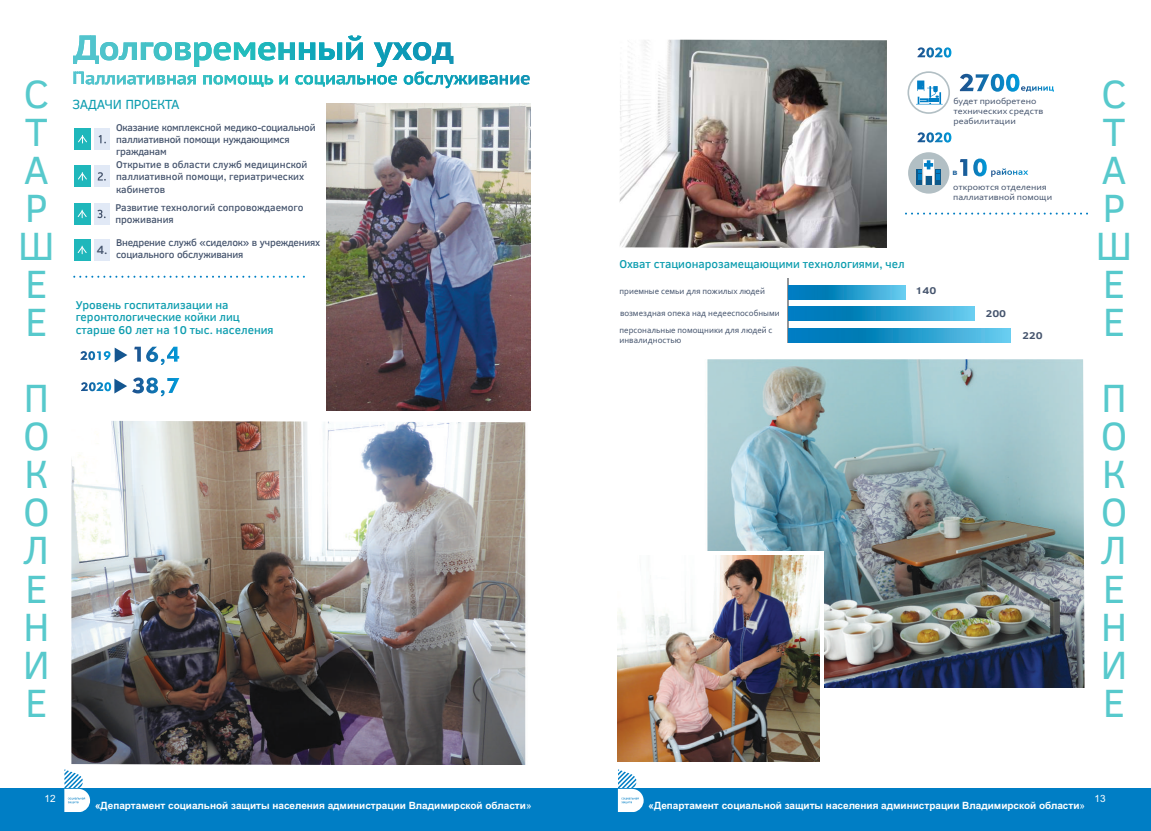
<style>
.page{position:relative;width:1151px;height:831px;background:#fff}
.page>*{position:absolute;margin:0;border:0;box-sizing:border-box;transform-origin:0 0}
.t1{font:40.2px/38.1px "Clear Sans";color:rgb(31 183 187/.75)}
.t2{font:13.5px "Clear Sans";letter-spacing:-.025em;color:#0d9daf}
.t3{font:500 12.1px "Clear Sans";color:#45546d}
.t4{font:500 11.6px/12.5px "Clear Sans";color:#0d9daf}
.t5{font:500 10px/12.3px "Clear Sans";letter-spacing:-.02em;color:#45546d}
.t6{font:700 10px "Arial";color:#fff}
.t7{font:500 10px/12.2px "Clear Sans";color:#45546d}
.t8{font:700 10px "Clear Sans";color:#45546d;scale:1.11 1}
.t9{font:10px "Arial";color:#fff}
.t10{font:9px/9.9px "Corbel";color:#45546d}
.t11{font:9px/9.9px "Corbel";color:#45546d;scale:1.11 1}
.t12{font:700 9px "Corbel";color:#195e9a;scale:1.11 1}
.s1{font-weight:400}
</style>
<div class="page">
<img style="left:327px;top:103px;width:203px;height:308px">
<div style="left:0;top:788px;width:575px;height:43px;background:#007ec5"></div>
<svg style="left:64px;top:769px;width:26px;height:43px"></svg>
<div style="left:575px;top:788px;width:576px;height:43px;background:#007ec5"></div>
<svg style="left:618px;top:769px;width:26px;height:43px"></svg>
<div style="left:74px;top:129px;width:17px;height:21px;background:#1fb7bb"></div>
<svg style="left:78px;top:135px;width:9px;height:8px"></svg>
<div style="left:94px;top:129px;width:16px;height:21px;background:#e1e9f6"></div>
<svg style="left:99px;top:135px;width:7px;height:8px"></svg>
<div style="left:74px;top:166px;width:17px;height:21px;background:#1fb7bb"></div>
<svg style="left:78px;top:172px;width:9px;height:8px"></svg>
<div style="left:94px;top:166px;width:16px;height:21px;background:#e1e9f6"></div>
<svg style="left:98px;top:172px;width:8px;height:9px"></svg>
<div style="left:74px;top:203px;width:16px;height:22px;background:#1fb7bb"></div>
<svg style="left:77px;top:210px;width:10px;height:8px"></svg>
<div style="left:94px;top:203px;width:16px;height:22px;background:#e1e9f6"></div>
<svg style="left:97px;top:210px;width:9px;height:8px"></svg>
<div style="left:74px;top:239px;width:16px;height:22px;background:#1fb7bb"></div>
<svg style="left:77px;top:246px;width:10px;height:8px"></svg>
<div style="left:94px;top:239px;width:16px;height:22px;background:#e1e9f6"></div>
<svg style="left:115px;top:348px;width:12px;height:14px"></svg>
<svg style="left:114px;top:378px;width:13px;height:15px"></svg>
<svg style="left:81px;top:382px;width:31px;height:10px"></svg>
<svg style="left:80px;top:351px;width:31px;height:10px"></svg>
<svg style="left:132px;top:377px;width:48px;height:20px"></svg>
<svg style="left:134px;top:346px;width:46px;height:19px"></svg>
<svg style="left:1021px;top:86px;width:33px;height:6px"></svg>
<svg style="left:907px;top:71px;width:43px;height:43px"></svg>
<svg style="left:959px;top:73px;width:61px;height:19px"></svg>
<svg style="left:917px;top:47px;width:35px;height:11px"></svg>
<svg style="left:917px;top:132px;width:35px;height:11px"></svg>
<hr style="left:788px;top:278px;width:1px;height:65px;background:#939598">
<svg style="left:789px;top:328px;width:221px;height:14px;background:#2298cc"></svg>
<svg style="left:789px;top:306px;width:186px;height:14px;background:#2398cc"></svg>
<svg style="left:789px;top:285px;width:117px;height:14px;background:#2398cc"></svg>
<img style="left:71px;top:421px;width:455px;height:343px">
<img style="left:707px;top:359px;width:377px;height:329px">
<div style="left:622px;top:551px;width:202px;height:206px;background:#fff"></div>
<img style="left:620px;top:40px;width:267px;height:207px">
<img style="left:618px;top:555px;width:202px;height:206px">
<svg style="left:991px;top:168px;width:37px;height:9px"></svg>
<svg style="left:960px;top:158px;width:27px;height:19px"></svg>
<svg style="left:908px;top:152px;width:41px;height:42px"></svg>
<hr style="left:73px;top:35px;width:2px;height:29px;background:#54c5cf">
<hr style="left:75px;top:35px;width:2px;height:29px;background:#54c5cf">
<hr style="left:77px;top:35px;width:3px;height:29px;background:#53c5ce">
<hr style="left:80px;top:35px;width:3px;height:29px;background:#53c5ce">
<hr style="left:83px;top:35px;width:3px;height:29px;background:#52c4cd">
<hr style="left:86px;top:35px;width:3px;height:29px;background:#52c4cd">
<hr style="left:89px;top:35px;width:3px;height:29px;background:#51c4cd">
<hr style="left:92px;top:35px;width:3px;height:29px;background:#51c4cd">
<hr style="left:95px;top:35px;width:3px;height:29px;background:#51c4cd">
<svg style="left:98px;top:42px;width:93px;height:22px"></svg>
<hr style="left:194px;top:42px;width:2px;height:25px;background:#35bfc2">
<hr style="left:196px;top:42px;width:3px;height:25px;background:#35bfc2">
<hr style="left:199px;top:42px;width:3px;height:25px;background:#33bfc2">
<hr style="left:202px;top:42px;width:3px;height:25px;background:#33bfc2">
<svg style="left:73px;top:71px;width:123px;height:14px"></svg>
<svg style="left:203px;top:35px;width:323px;height:53px"></svg>
<svg style="left:526px;top:75px;width:4px;height:10px"></svg>
<svg style="left:73px;top:276px;width:232px;height:2px"></svg>
<svg style="left:905px;top:212px;width:183px;height:2px"></svg>
<h1 class="t1" style="left:18px;top:79px;width:39px">С<br>Т<br>А<br>Р<br>Ш<br>Е<br>Е</h1>
<h1 class="t1" style="left:23px;top:384px;width:29px;text-align:justify">П О К О Л Е Н И Е</h1>
<h2 class="t2" style="left:73px;top:99px;width:108px">ЗАДАЧИ ПРОЕКТА</h2>
<p class="t3" style="left:97px;top:245px;width:12px">4.</p>
<p class="t5" style="left:116px;top:123px;width:201px">Оказание комплексной медико-социальной паллиативной помощи нуждающимся гражданам<br>Открытие в области служб медицинской паллиативной помощи, гериатрических кабинетов</p>
<p class="t7" style="left:115px;top:202px;width:190px">Развитие технологий сопровождаемого проживания</p>
<p class="t5" style="left:116px;top:238px;width:206px">Внедрение служб «сиделок» в учреждениях социального обслуживания</p>
<p class="t4" style="left:76px;top:299px;width:199px">Уровень госпитализации на геронтологические койки лиц старше 60 лет на 10 тыс. населения</p>
<p class="t11" style="left:953px;top:97px;width:83px">будет приобретено технических средств реабилитации</p>
<p class="t12" style="left:953px;top:168px;width:6px">в</p>
<p class="t11" style="left:953px;top:183px;width:91px">откроются отделения паллиативной помощи</p>
<p class="t4" style="left:619px;top:259px;width:287px">Охват стационарозамещающими технологиями, чел</p>
<p class="t10" style="left:620px;top:287px;width:147px">приемные семьи для пожилых людей</p>
<p class="t10" style="left:620px;top:326px;width:154px">персональные помощники для людей с инвалидностью</p>
<p class="t10" style="left:620px;top:308px;width:161px">возмездная опека над недееспособными</p>
<p class="t8" style="left:915px;top:287px;width:20px">140</p>
<p class="t8" style="left:986px;top:309px;width:20px">200</p>
<p class="t8" style="left:1023px;top:331px;width:20px">220</p>
<h1 class="t1" style="left:1095px;top:79px;width:39px">С<br>Т<br>А<br>Р<br>Ш<br>Е<br>Е</h1>
<h1 class="t1" style="left:1100px;top:384px;width:29px;text-align:justify">П О К О Л Е Н И Е</h1>
<p class="t9" style="left:45px;top:794px;width:13px">12</p>
<p class="t9" style="left:1094px;top:794px;width:13px">13</p>
<p class="t6" style="left:95px;top:801px;width:438px">«Департамент социальной защиты населения администрации Владимирской области<span class="s1">»</span></p>
<p class="t6" style="left:649px;top:801px;width:438px">«Департамент социальной защиты населения администрации Владимирской области<span class="s1">»</span></p>
</div>
